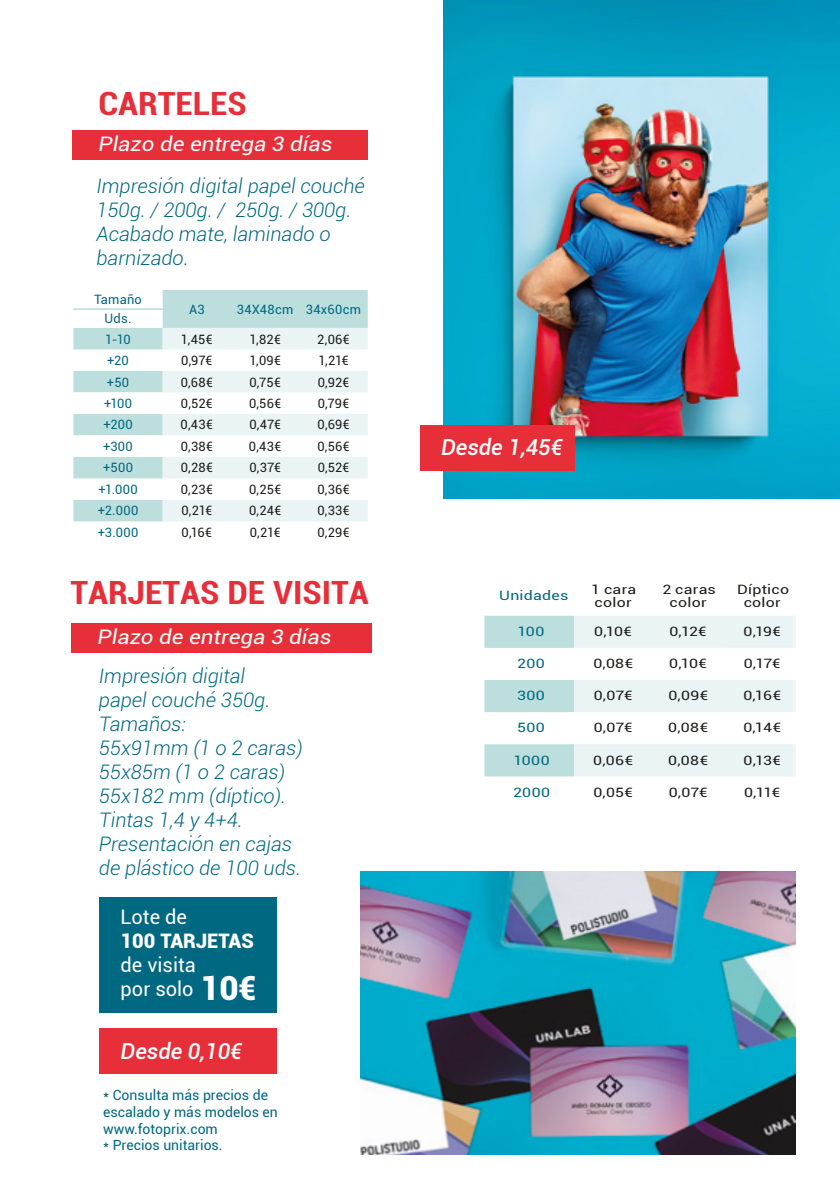
<style>
.page{position:relative;width:840px;height:1191px;background:#fff}
.page>*{position:absolute;margin:0;border:0;box-sizing:border-box;transform-origin:0 0}
.t1{font:700 condensed 32px "Roboto";color:#e62f39;scale:1.12 1}
.t2{font:italic 500 22px "Roboto";color:#fff}
.t3{font:italic 300 20px/24px "Roboto";color:#006881}
.t4{font:italic 20px "Roboto";color:#fff;scale:1.12 1}
.t5{font:20px/24px "Roboto";color:#fff}
.t6{font:900 20px "Roboto";color:#fff}
.t7{font:14px/16.8px "Roboto";color:#006881}
.t8{font:13px "Roboto";letter-spacing:.015em;color:#1d1d1b}
.t9{font:13px/13.4px "Roboto";letter-spacing:.015em;color:#1d1d1b;text-align:center;scale:1.23 1}
.t10{font:13px/20.2px "Roboto";letter-spacing:.02em;color:#006881}
.t11{font:13px "Roboto";letter-spacing:.02em;color:#006881;scale:1.23 1}
.s1{font-weight:900;font-size:33.2px}
</style>
<div class="page">
<div style="left:100px;top:895px;width:177px;height:117px;background:#006881"></div>
<div style="left:162px;top:290px;width:205px;height:38px;background:#bcdedd"></div>
<svg style="left:73px;top:328px;width:294px;height:193px"></svg>
<hr style="left:73px;top:308px;width:90px;height:2px;background:#bcdedd">
<div style="left:72px;top:131px;width:295px;height:29px;background:#e62f39"></div>
<img style="left:443px;top:0;width:396px;height:498px">
<div style="left:420px;top:426px;width:155px;height:45px;background:#e62f39"></div>
<div style="left:99px;top:1028px;width:178px;height:45px;background:#e62f39"></div>
<svg style="left:484px;top:615px;width:311px;height:162px"></svg>
<div style="left:71px;top:638px;width:275px;height:258px;background:#fff"></div>
<div style="left:71px;top:623px;width:300px;height:29px;background:#e62f39"></div>
<img style="left:360px;top:871px;width:435px;height:283px">
<h1 class="t1" style="left:98px;top:81px;width:134px">CARTELES</h1>
<p class="t4" style="left:98px;top:130px;width:210px">Plazo de entrega 3 días</p>
<p class="t3" style="left:96px;top:173px;width:270px">Impresión digital papel couché<br>150g. / 200g. / 250g. / 300g.<br>Acabado mate, laminado o barnizado.</p>
<p class="t10" style="left:94px;top:289px;width:49px">Tamaño</p>
<p class="t10" style="left:189px;top:299px;width:17px">A3</p>
<p class="t10" style="left:237px;top:299px;width:126px">34X48cm 34x60cm</p>
<p class="t10" style="left:104px;top:308px;width:28px">Uds.<br>1-10</p>
<p class="t8" style="left:181px;top:330px;width:33px">1,45€</p>
<p class="t8" style="left:249px;top:330px;width:33px">1,82€</p>
<p class="t8" style="left:317px;top:330px;width:34px">2,06€</p>
<p class="t10" style="left:107px;top:350px;width:23px">+20</p>
<p class="t8" style="left:181px;top:351px;width:33px">0,97€</p>
<p class="t8" style="left:249px;top:351px;width:33px">1,09€</p>
<p class="t8" style="left:318px;top:351px;width:32px">1,21€</p>
<p class="t10" style="left:107px;top:371px;width:24px">+50</p>
<p class="t8" style="left:181px;top:373px;width:34px">0,68€</p>
<p class="t8" style="left:249px;top:373px;width:33px">0,75€</p>
<p class="t8" style="left:317px;top:373px;width:33px">0,92€</p>
<p class="t10" style="left:104px;top:393px;width:30px">+100</p>
<p class="t8" style="left:181px;top:394px;width:33px">0,52€</p>
<p class="t8" style="left:249px;top:394px;width:34px">0,56€</p>
<p class="t8" style="left:317px;top:394px;width:33px">0,79€</p>
<p class="t10" style="left:103px;top:414px;width:31px">+200</p>
<p class="t8" style="left:180px;top:416px;width:34px">0,43€</p>
<p class="t8" style="left:249px;top:416px;width:33px">0,47€</p>
<p class="t8" style="left:317px;top:416px;width:33px">0,69€</p>
<p class="t10" style="left:103px;top:436px;width:31px">+300</p>
<p class="t8" style="left:180px;top:437px;width:34px">0,38€</p>
<p class="t8" style="left:249px;top:437px;width:34px">0,43€</p>
<p class="t8" style="left:317px;top:437px;width:34px">0,56€</p>
<p class="t10" style="left:103px;top:457px;width:31px">+500</p>
<p class="t8" style="left:181px;top:459px;width:34px">0,28€</p>
<p class="t8" style="left:249px;top:459px;width:33px">0,37€</p>
<p class="t8" style="left:317px;top:459px;width:33px">0,52€</p>
<p class="t10" style="left:98px;top:479px;width:41px">+1.000</p>
<p class="t8" style="left:181px;top:480px;width:34px">0,23€</p>
<p class="t8" style="left:249px;top:480px;width:34px">0,25€</p>
<p class="t8" style="left:317px;top:480px;width:34px">0,36€</p>
<p class="t10" style="left:98px;top:500px;width:42px">+2.000</p>
<p class="t8" style="left:181px;top:502px;width:32px">0,21€</p>
<p class="t8" style="left:249px;top:502px;width:34px">0,24€</p>
<p class="t8" style="left:317px;top:502px;width:34px">0,33€</p>
<p class="t10" style="left:98px;top:522px;width:42px">+3.000</p>
<p class="t8" style="left:181px;top:523px;width:32px">0,16€</p>
<p class="t8" style="left:249px;top:523px;width:32px">0,21€</p>
<p class="t8" style="left:317px;top:523px;width:34px">0,29€</p>
<h1 class="t1" style="left:70px;top:570px;width:267px">TARJETAS DE VISITA</h1>
<p class="t4" style="left:97px;top:622px;width:210px">Plazo de entrega 3 días</p>
<p class="t3" style="left:99px;top:663px;width:205px">Impresión digital<br>papel couché 350g.<br>Tamaños:<br>55x91mm (1 o 2 caras)<br>55x85m (1 o 2 caras)<br>55x182 mm (díptico).<br>Tintas 1,4 y 4+4.<br>Presentación en cajas de plástico de 100 uds.</p>
<p class="t5" style="left:120px;top:904px;width:68px">Lote de</p>
<p class="t6" style="left:120px;top:926px;width:135px">100 TARJETAS</p>
<p class="t5" style="left:120px;top:952px;width:138px">de visita<br>por solo <span class="s1">10€</span></p>
<p class="t2" style="left:120px;top:1035px;width:123px">Desde 0,10€</p>
<p class="t7" style="left:103px;top:1086px;width:176px">* Consulta más precios de escalado y más modelos en www.fotoprix.com<br>* Precios unitarios.</p>
<p class="t2" style="left:441px;top:432px;width:123px">Desde 1,45€</p>
<p class="t11" style="left:499px;top:586px;width:58px">Unidades</p>
<p class="t9" style="left:590px;top:581px;width:38px;text-align:left">1 cara color</p>
<p class="t9" style="left:662px;top:581px;width:45px">2 caras color</p>
<p class="t9" style="left:736px;top:581px;width:44px">Díptico color</p>
<p class="t11" style="left:517px;top:622px;width:23px">100</p>
<p class="t9" style="left:594px;top:624px;width:32px">0,10€</p>
<p class="t9" style="left:669px;top:624px;width:32px">0,12€</p>
<p class="t9" style="left:743px;top:624px;width:32px">0,19€</p>
<p class="t11" style="left:517px;top:654px;width:24px">200</p>
<p class="t9" style="left:593px;top:656px;width:34px">0,08€</p>
<p class="t9" style="left:668px;top:656px;width:32px">0,10€</p>
<p class="t9" style="left:743px;top:656px;width:31px">0,17€</p>
<p class="t11" style="left:517px;top:686px;width:24px">300</p>
<p class="t9" style="left:593px;top:688px;width:33px">0,07€</p>
<p class="t9" style="left:668px;top:688px;width:34px">0,09€</p>
<p class="t9" style="left:743px;top:688px;width:32px">0,16€</p>
<p class="t11" style="left:517px;top:718px;width:24px">500</p>
<p class="t9" style="left:593px;top:720px;width:33px">0,07€</p>
<p class="t9" style="left:668px;top:720px;width:34px">0,08€</p>
<p class="t9" style="left:743px;top:720px;width:32px">0,14€</p>
<p class="t11" style="left:513px;top:751px;width:31px">1000</p>
<p class="t9" style="left:593px;top:752px;width:34px">0,06€</p>
<p class="t9" style="left:668px;top:752px;width:34px">0,08€</p>
<p class="t9" style="left:743px;top:752px;width:32px">0,13€</p>
<p class="t11" style="left:513px;top:783px;width:32px">2000</p>
<p class="t9" style="left:593px;top:785px;width:34px">0,05€</p>
<p class="t9" style="left:668px;top:785px;width:33px">0,07€</p>
<p class="t9" style="left:743px;top:785px;width:31px">0,11€</p>
</div>
